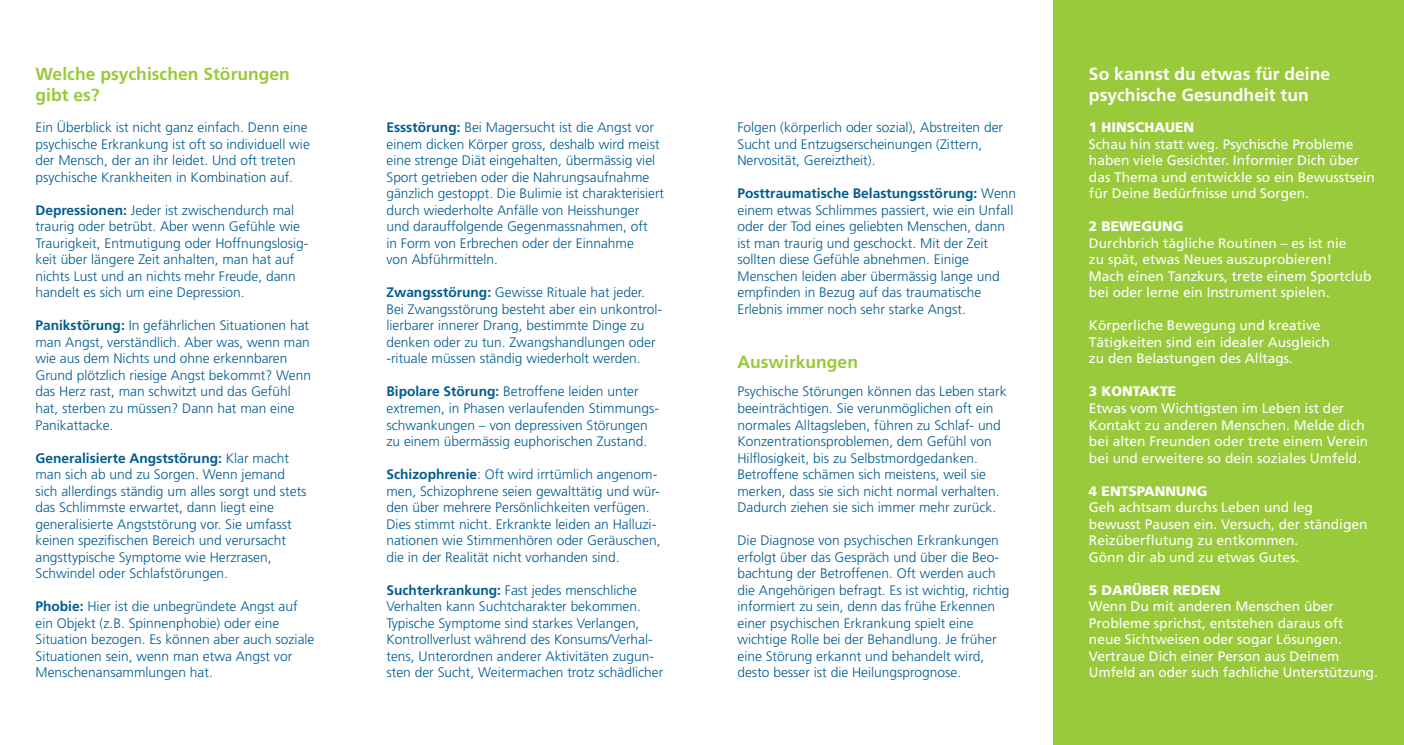
<style>
.page{position:relative;width:1404px;height:745px;background:#fff}
.page>*{position:absolute;margin:0;border:0;box-sizing:border-box;transform-origin:0 0}
.t1{font:700 17.5px/21px "Frutiger";color:#fff}
.t2{font:700 17.5px/21px "Frutiger";color:#99ca3b}
.t3{font:300 13.75px/16.5px "Frutiger";color:#005c90}
.t4{font:13.75px/16.5px "Frutiger";color:#fff}
.t5{font:900 13.75px "Frutiger";color:#fff}
.s1{font-weight:700}
</style>
<div class="page">
<div style="left:1052px;top:0;width:351px;height:744px;background:#99ca3b"></div>
<p class="t2" style="left:35px;top:63px;width:256px">Welche psychischen Störungen gibt es?</p>
<p class="t3" style="left:35px;top:119px;width:276px">Ein Überblick ist nicht ganz einfach. Denn eine psychische Erkrankung ist oft so individuell wie der Mensch, der an ihr leidet. Und oft treten psychische Krankheiten in Kombination auf.</p>
<p class="t3" style="left:35px;top:201px;width:274px"><span class="s1">Depressionen:</span> Jeder ist zwischendurch mal traurig oder betrübt. Aber wenn Gefühle wie Traurigkeit, Entmutigung oder Hoffnungslosig&shy;keit über längere Zeit anhalten, man hat auf nichts Lust und an nichts mehr Freude, dann handelt es sich um eine Depression.</p>
<p class="t3" style="left:35px;top:317px;width:277px"><span class="s1">Panikstörung:</span> In gefährlichen Situationen hat man Angst, verständlich. Aber was, wenn man wie aus dem Nichts und ohne erkennbaren Grund plötzlich riesige Angst bekommt? Wenn das Herz rast, man schwitzt und das Gefühl hat, sterben zu müssen? Dann hat man eine Panikattacke.</p>
<p class="t3" style="left:35px;top:449px;width:272px"><span class="s1">Generalisierte Angststörung:</span> Klar macht man sich ab und zu Sorgen. Wenn jemand sich allerdings ständig um alles sorgt und stets das Schlimmste erwartet, dann liegt eine generalisierte Angststörung vor. Sie umfasst keinen spezifischen Bereich und verursacht angsttypische Symptome wie Herzrasen, Schwindel oder Schlafstörungen.</p>
<p class="t3" style="left:35px;top:597px;width:280px"><span class="s1">Phobie:</span> Hier ist die unbegründete Angst auf ein Objekt (z.B. Spinnenphobie) oder eine Situation bezogen. Es können aber auch soziale Situationen sein, wenn man etwa Angst vor Menschenansammlungen hat.</p>
<p class="t3" style="left:386px;top:119px;width:279px"><span class="s1">Essstörung:</span> Bei Magersucht ist die Angst vor einem dicken Körper gross, deshalb wird meist eine strenge Diät eingehalten, übermässig viel Sport getrieben oder die Nahrungsaufnahme gänzlich gestoppt. Die Bulimie ist charakterisiert durch wiederholte Anfälle von Heisshunger und darauffolgende Gegenmassnahmen, oft<br>in Form von Erbrechen oder der Einnahme<br>von Abführmitteln.</p>
<p class="t3" style="left:386px;top:284px;width:277px"><span class="s1">Zwangsstörung:</span> Gewisse Rituale hat jeder.<br>Bei Zwangsstörung besteht aber ein unkontrol&shy;lierbarer innerer Drang, bestimmte Dinge zu denken oder zu tun. Zwangshandlungen oder -rituale müssen ständig wiederholt werden.</p>
<p class="t3" style="left:386px;top:383px;width:274px"><span class="s1">Bipolare Störung:</span> Betroffene leiden unter extremen, in Phasen verlaufenden Stimmungs&shy;schwankungen – von depressiven Störungen zu einem übermässig euphorischen Zustand.</p>
<p class="t3" style="left:386px;top:465px;width:276px"><span class="s1">Schizophrenie</span>: Oft wird irrtümlich angenom&shy;men, Schizophrene seien gewalttätig und wür&shy;den über mehrere Persönlichkeiten verfügen.<br>Dies stimmt nicht. Erkrankte leiden an Halluzi&shy;nationen wie Stimmenhören oder Geräuschen, die in der Realität nicht vorhanden sind.</p>
<p class="t3" style="left:386px;top:581px;width:278px"><span class="s1">Suchterkrankung:</span> Fast jedes menschliche Verhalten kann Suchtcharakter bekommen.<br>Typische Symptome sind starkes Verlangen, Kontrollverlust während des Konsums/Verhal&shy;tens, Unterordnen anderer Aktivitäten zugun&shy;sten der Sucht, Weitermachen trotz schädlicher</p>
<p class="t3" style="left:737px;top:119px;width:267px">Folgen (körperlich oder sozial), Abstreiten der<br>Sucht und Entzugserscheinungen (Zittern,<br>Nervosität, Gereiztheit).</p>
<p class="t3" style="left:737px;top:185px;width:280px"><span class="s1">Posttraumatische Belastungsstörung:</span> Wenn einem etwas Schlimmes passiert, wie ein Unfall oder der Tod eines geliebten Menschen, dann ist man traurig und geschockt. Mit der Zeit sollten diese Gefühle abnehmen. Einige Menschen leiden aber übermässig lange und empfinden in Bezug auf das traumatische Erlebnis immer noch sehr starke Angst.</p>
<p class="t2" style="left:737px;top:351px;width:122px">Auswirkungen</p>
<p class="t3" style="left:737px;top:383px;width:270px">Psychische Störungen können das Leben stark beeinträchtigen. Sie verunmöglichen oft ein normales Alltagsleben, führen zu Schlaf- und Konzentrationsproblemen, dem Gefühl von Hilflosigkeit, bis zu Selbstmordgedanken.<br>Betroffene schämen sich meistens, weil sie merken, dass sie sich nicht normal verhalten.<br>Dadurch ziehen sie sich immer mehr zurück.</p>
<p class="t3" style="left:737px;top:531px;width:273px">Die Diagnose von psychischen Erkrankungen erfolgt über das Gespräch und über die Beo&shy;bachtung der Betroffenen. Oft werden auch die Angehörigen befragt. Es ist wichtig, richtig informiert zu sein, denn das frühe Erkennen einer psychischen Erkrankung spielt eine wichtige Rolle bei der Behandlung. Je früher eine Störung erkannt und behandelt wird, desto besser ist die Heilungsprognose.</p>
<p class="t1" style="left:1088px;top:63px;width:243px">So kannst du etwas für deine psychische Gesundheit tun</p>
<p class="t5" style="left:1088px;top:119px;width:107px">1 HINSCHAUEN</p>
<p class="t4" style="left:1088px;top:135px;width:287px">Schau hin statt weg. Psychische Probleme haben viele Gesichter. Informier Dich über das Thema und entwickle so ein Bewusstsein für Deine Bedürfnisse und Sorgen.</p>
<p class="t5" style="left:1088px;top:218px;width:96px">2 BEWEGUNG</p>
<p class="t4" style="left:1088px;top:234px;width:284px">Durchbrich tägliche Routinen – es ist nie<br>zu spät, etwas Neues auszuprobieren!<br>Mach einen Tanzkurs, trete einem Sportclub bei oder lerne ein Instrument spielen.</p>
<p class="t4" style="left:1088px;top:317px;width:242px">Körperliche Bewegung und kreative<br>Tätigkeiten sind ein idealer Ausgleich zu den Belastungen des Alltags.</p>
<p class="t5" style="left:1088px;top:383px;width:89px">3 KONTAKTE</p>
<p class="t4" style="left:1088px;top:399px;width:281px">Etwas vom Wichtigsten im Leben ist der Kontakt zu anderen Menschen. Melde dich bei alten Freunden oder trete einem Verein bei und erweitere so dein soziales Umfeld.</p>
<p class="t5" style="left:1088px;top:482px;width:120px">4 ENTSPANNUNG</p>
<p class="t4" style="left:1088px;top:498px;width:280px">Geh achtsam durchs Leben und leg bewusst Pausen ein. Versuch, der ständigen Reizüberflutung zu entkommen.<br>Gönn dir ab und zu etwas Gutes.</p>
<p class="t5" style="left:1088px;top:581px;width:133px">5 DARÜBER REDEN</p>
<p class="t4" style="left:1088px;top:597px;width:290px">Wenn Du mit anderen Menschen über Probleme sprichst, entstehen daraus oft neue Sichtweisen oder sogar Lösungen.<br>Vertraue Dich einer Person aus Deinem Umfeld an oder such fachliche Unterstützung.</p>
</div>
